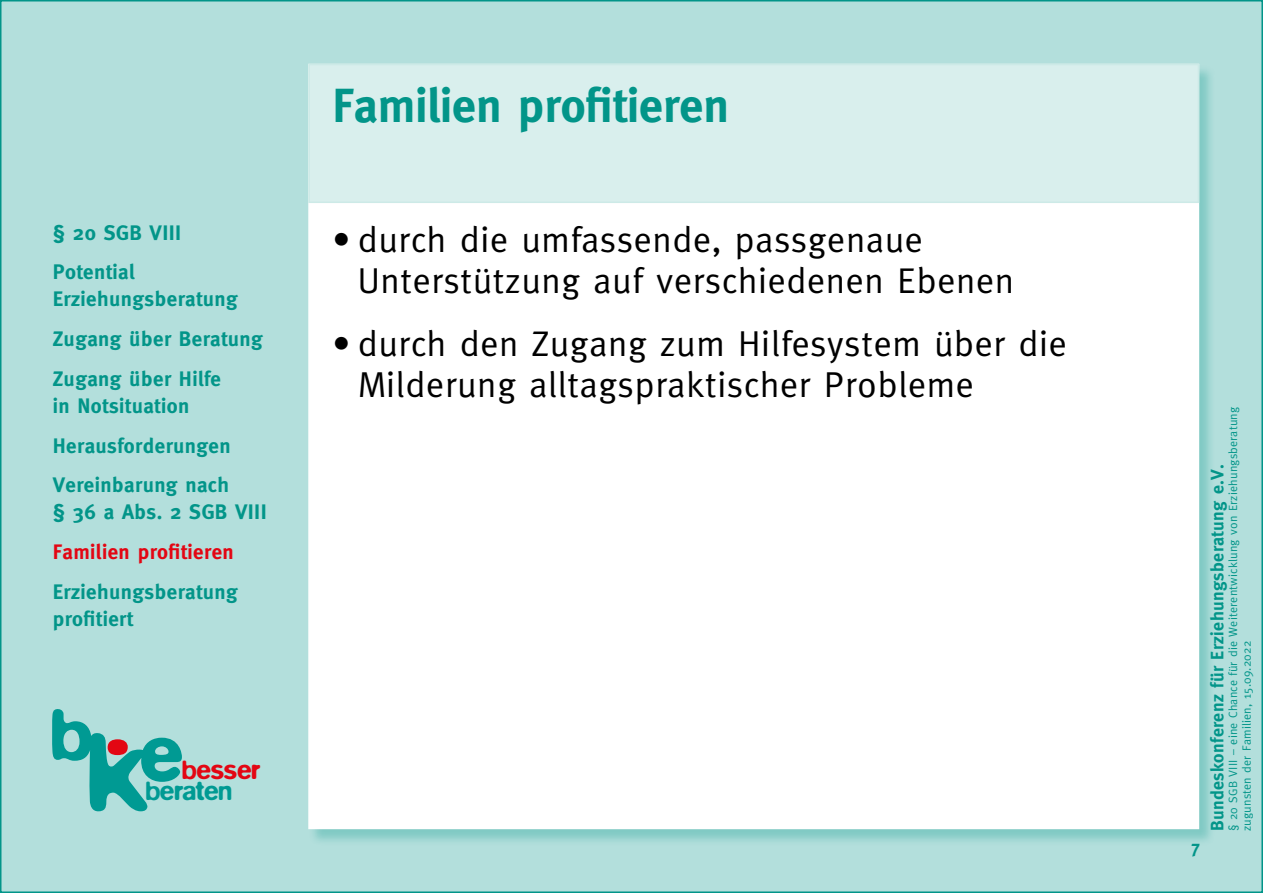
<style>
.page{position:relative;width:1263px;height:893px;background:#fff}
.page>*{position:absolute;margin:0;border:0;box-sizing:border-box;transform-origin:0 0}
.t1{font:700 48px "Meta";color:#029589}
.t2{font:36px/41.4px "Meta";letter-spacing:.02em;color:#000}
.t3{font:500 27px "Blur";letter-spacing:-.02em;color:#009a93}
.t4{font:500 27px "Blur";letter-spacing:-.02em;color:#e30613}
.t5{font:700 21px/39.8px "Meta";letter-spacing:.02em;color:#029589}
.t6{font:700 21px "Meta";letter-spacing:.02em;color:#e30613}
.t7{font:700 18px "Meta";letter-spacing:.02em;color:#029589}
.t8{font:12px/13.8px "Meta";letter-spacing:.02em;color:#029589}
</style>
<div class="page">
<div style="left:0;top:0;width:1263px;height:893px;background:#b3dfdc;border:2px solid #029589"></div>
<div style="left:309px;top:64px;width:907px;height:782px;background:#029589;opacity:.29"></div>
<div style="left:308px;top:64px;width:891px;height:765px;background:#fff"></div>
<div style="left:308px;top:64px;width:891px;height:139px;background:#d9efed;border:2px solid #cdeae7"></div>
<svg style="left:52px;top:709px;width:130px;height:102px"></svg>
<p class="t5" style="left:53px;top:212px;width:130px">§ 20 SGB VIII<br>Potential</p>
<p class="t5" style="left:53px;top:279px;width:212px">Erziehungsberatung<br>Zugang über Beratung<br>Zugang über Hilfe</p>
<p class="t5" style="left:53px;top:386px;width:179px">in Notsituation<br>Herausforderungen<br>Vereinbarung nach</p>
<p class="t5" style="left:53px;top:492px;width:215px">§ 36 a Abs. 2 SGB VIII</p>
<p class="t6" style="left:53px;top:540px;width:183px">Familien profitieren</p>
<p class="t5" style="left:53px;top:578px;width:187px;line-height:27px">Erziehungsberatung profitiert</p>
<p class="t4" style="left:182px;top:755px;width:80px">besser</p>
<p class="t3" style="left:145px;top:775px;width:88px">beraten</p>
<h1 class="t1" style="left:332px;top:78px;width:398px">Familien profitieren</h1>
<h2 class="t2" style="left:358px;top:218px;width:658px;text-indent:-26px">• durch die umfassende, passgenaue<br>Unterstützung auf verschiedenen Ebenen</h2>
<h2 class="t2" style="left:358px;top:322px;width:710px;text-indent:-26px">• durch den Zugang zum Hilfesystem über die<br>Milderung alltagspraktischer Probleme</h2>
<p class="t7" style="left:1191px;top:836px;width:11px">7</p>
<p class="t8" style="left:1226px;top:831px;width:426px;rotate:-90deg">§ 20 SGB VIII – eine Chance für die Weiterentwicklung von Erziehungsberatung zugunsten der Familien, 15.09.2022</p>
<p class="t7" style="left:1207px;top:831px;width:369px;rotate:-90deg">Bundeskonferenz für Erziehungsberatung e.V.</p>
</div>
